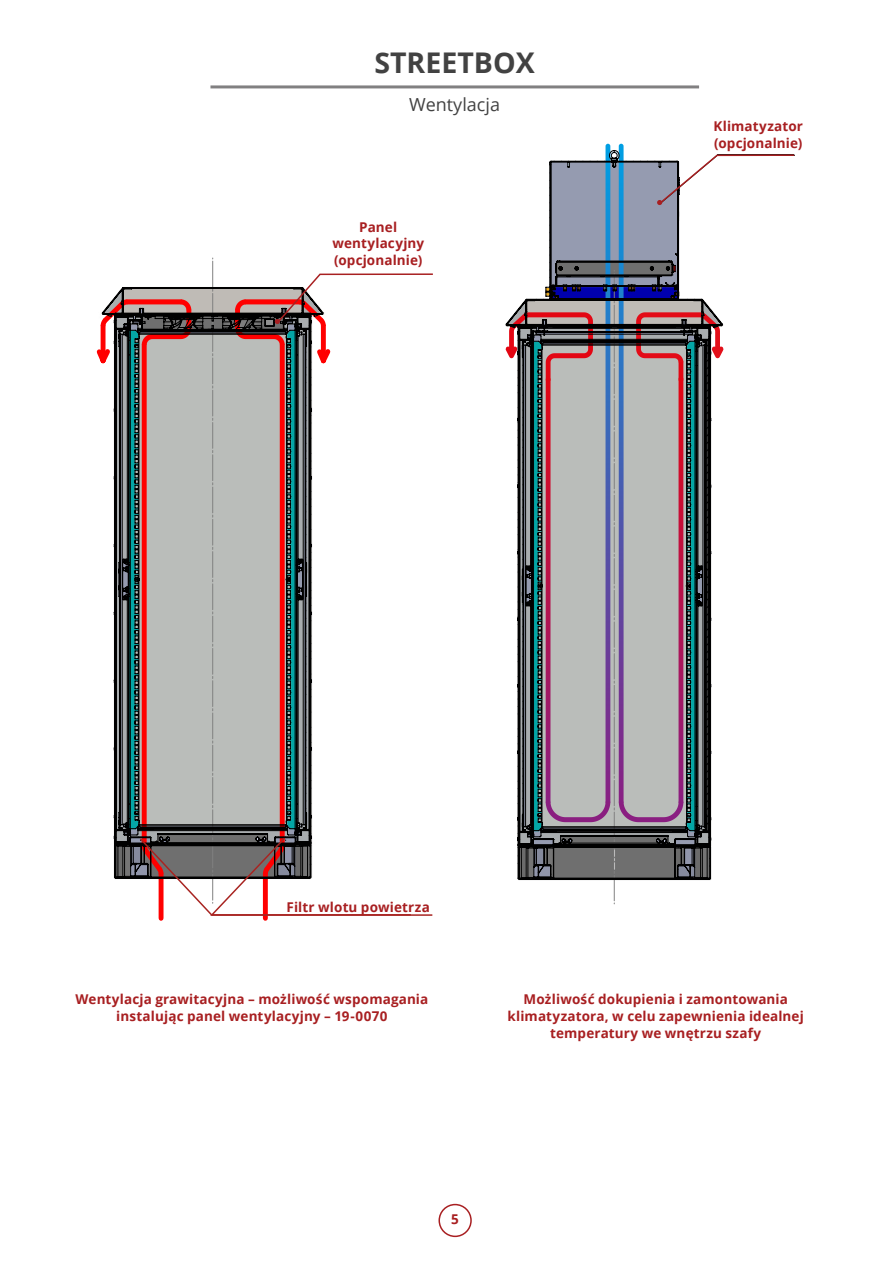
<style>
.page{position:relative;width:893px;height:1263px;background:#fff}
.page>*{position:absolute;margin:0;border:0;box-sizing:border-box;transform-origin:0 0}
.t1{font:700 28.5px "Open Sans";color:#424242}
.t2{font:18px "Open Sans";color:#424242}
.t3{font:700 13.5px/16.8px "Open Sans";letter-spacing:.01em;color:#a81f21;text-align:center}
</style>
<div class="page">
<div style="left:438px;top:1204px;width:34px;height:33px;border:2px solid #a81f21;border-radius:50%"></div>
<svg style="left:96px;top:345px;width:6px;height:18px"></svg>
<svg style="left:102px;top:287px;width:36px;height:592px"></svg>
<hr style="left:210px;top:85px;width:489px;height:3px;background:#818081">
<svg style="left:506px;top:150px;width:217px;height:730px"></svg>
<svg style="left:657px;top:154px;width:138px;height:51px"></svg>
<svg style="left:138px;top:258px;width:295px;height:658px"></svg>
<h1 class="t1" style="left:374px;top:42px;width:162px">STREETBOX</h1>
<h2 class="t2" style="left:409px;top:92px;width:92px">Wentylacja</h2>
<p class="t3" style="left:332px;top:218px;width:93px">Panel wentylacyjny (opcjonalnie)</p>
<p class="t3" style="left:713px;top:117px;width:91px;text-align:left">Klimatyzator (opcjonalnie)</p>
<p class="t3" style="left:287px;top:898px;width:145px">Filtr wlotu powietrza</p>
<p class="t3" style="left:75px;top:990px;width:354px">Wentylacja grawitacyjna – możliwość wspomagania instalując panel wentylacyjny – 19-0070</p>
<p class="t3" style="left:508px;top:991px;width:298px">Możliwość dokupienia i zamontowania klimatyzatora, w celu zapewnienia idealnej temperatury we wnętrzu szafy</p>
<p class="t3" style="left:451px;top:1210px;width:9px">5</p>
</div>
